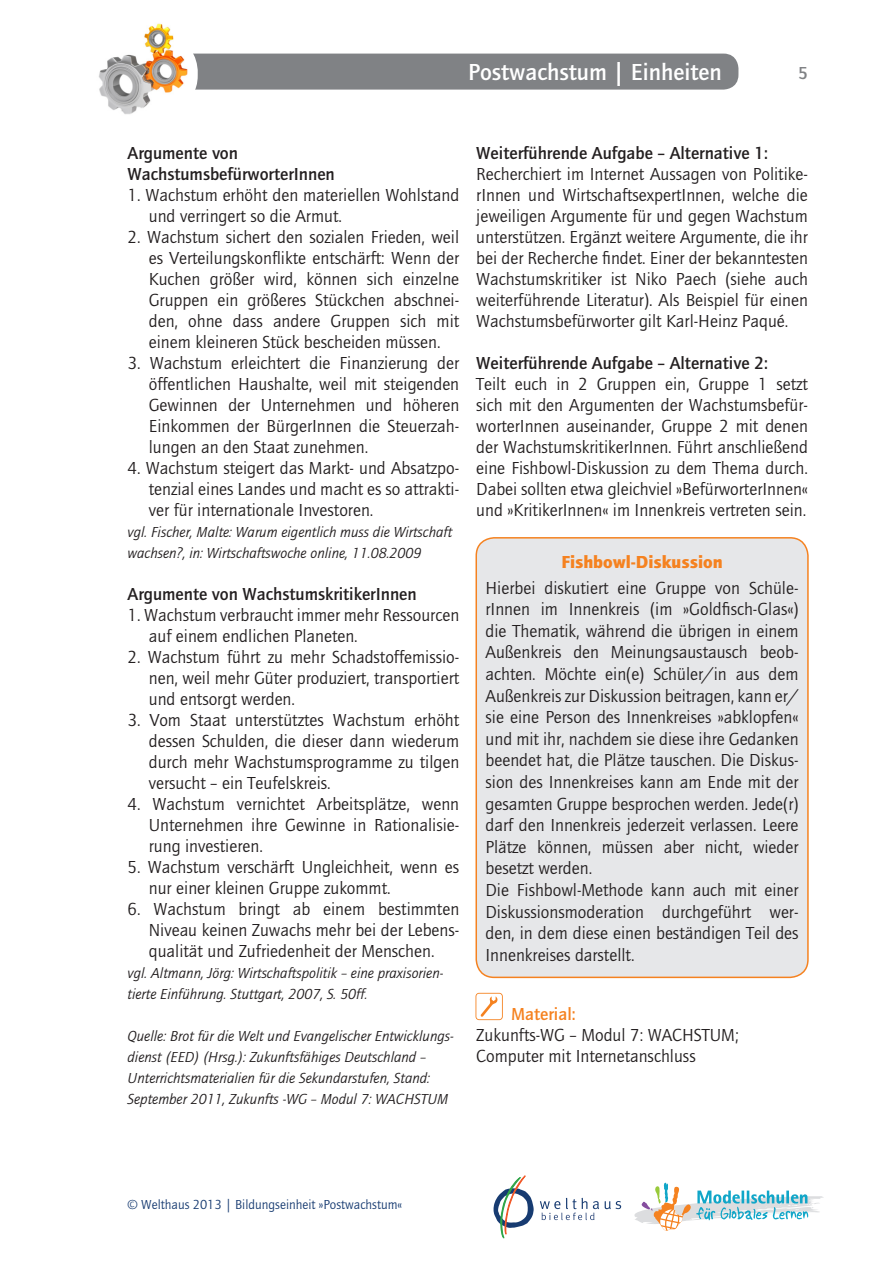
<style>
.page{position:relative;width:893px;height:1263px;background:#fff}
.page>*{position:absolute;margin:0;border:0;box-sizing:border-box;transform-origin:0 0}
.t1{font:700 24px "Quay";color:#fff}
.t2{font:18px/21px "Quay";color:#231f20;text-align:justify}
.t3{font:700 18px/21px "Quay";color:#231f20}
.t4{font:800 18px "Quay";color:#f58220}
.t5{font:700 18px "Quay";color:#f58220}
.t6{font:700 18px "Quay";color:#808285}
.t7{font:italic 15px/21px "Ouay";color:#231f20}
.t8{font:13.5px "Quay";color:#173b71}
</style>
<div class="page">
<div style="left:72px;top:54px;width:666px;height:36px;background:#808285;border-radius:15px"></div>
<svg style="left:72px;top:53px;width:126px;height:37px"></svg>
<img style="left:95px;top:23px;width:97px;height:91px">
<svg style="left:475px;top:993px;width:28px;height:27px"></svg>
<div style="left:476px;top:538px;width:332px;height:439px;background:#e6e7e9;border-radius:18px"></div>
<div style="left:475px;top:537px;width:334px;height:441px;border:2px solid #f58220;border-radius:18px"></div>
<svg style="left:540px;top:1198px;width:59px;height:22px"></svg>
<svg style="left:605px;top:1182px;width:219px;height:49px"></svg>
<svg style="left:493px;top:1175px;width:41px;height:63px"></svg>
<h1 class="t1" style="left:468px;top:58px;width:255px">Postwachstum | Einheiten</h1>
<p class="t6" style="left:798px;top:63px;width:11px">5</p>
<p class="t3" style="left:128px;top:143px;width:209px">Argumente von<br>WachstumsbefürworterInnen</p>
<p class="t2" style="left:149px;top:185px;width:312px;text-indent:-21px">1. Wachstum erhöht den materiellen Wohlstand und verringert so die Armut.</p>
<p class="t2" style="left:149px;top:227px;width:312px;text-indent:-21px">2. Wachstum sichert den sozialen Frieden, weil es Verteilungskonflikte entschärft: Wenn der Kuchen größer wird, können sich einzelne Gruppen ein größeres Stückchen abschnei&shy;den, ohne dass andere Gruppen sich mit einem kleineren Stück bescheiden müssen.</p>
<p class="t2" style="left:149px;top:353px;width:312px;text-indent:-21px">3. Wachstum erleichtert die Finanzierung der öffentlichen Haushalte, weil mit steigenden Gewinnen der Unternehmen und höheren Einkommen der BürgerInnen die Steuerzah&shy;lungen an den Staat zunehmen.</p>
<p class="t2" style="left:149px;top:458px;width:312px;text-indent:-21px">4. Wachstum steigert das Markt- und Absatzpo&shy;tenzial eines Landes und macht es so attrakti&shy;ver für internationale Investoren.</p>
<p class="t7" style="left:128px;top:522px;width:326px">vgl. Fischer, Malte: Warum eigentlich muss die Wirtschaft wachsen?, in: Wirtschaftswoche online, 11.08.2009</p>
<p class="t3" style="left:128px;top:584px;width:291px">Argumente von WachstumskritikerInnen</p>
<p class="t2" style="left:149px;top:605px;width:312px;text-indent:-21px">1. Wachstum verbraucht immer mehr Ressourcen auf einem endlichen Planeten.</p>
<p class="t2" style="left:149px;top:647px;width:312px;text-indent:-21px">2. Wachstum führt zu mehr Schadstoffemissio&shy;nen, weil mehr Güter produziert, transportiert und entsorgt werden.</p>
<p class="t2" style="left:149px;top:710px;width:312px;text-indent:-21px">3. Vom Staat unterstütztes Wachstum erhöht dessen Schulden, die dieser dann wiederum durch mehr Wachstumsprogramme zu tilgen versucht – ein Teufelskreis.</p>
<p class="t2" style="left:149px;top:794px;width:312px;text-indent:-21px">4. Wachstum vernichtet Arbeitsplätze, wenn Unternehmen ihre Gewinne in Rationalisie&shy;rung investieren.</p>
<p class="t2" style="left:149px;top:857px;width:312px;text-indent:-21px">5. Wachstum verschärft Ungleichheit, wenn es nur einer kleinen Gruppe zukommt.</p>
<p class="t2" style="left:149px;top:899px;width:312px;text-indent:-21px">6. Wachstum bringt ab einem bestimmten Niveau keinen Zuwachs mehr bei der Lebens&shy;qualität und Zufriedenheit der Menschen.</p>
<p class="t7" style="left:128px;top:963px;width:317px">vgl. Altmann, Jörg: Wirtschaftspolitik – eine praxisorien&shy;tierte Einführung. Stuttgart, 2007, S. 50ff.</p>
<p class="t7" style="left:128px;top:1026px;width:328px">Quelle: Brot für die Welt und Evangelischer Entwicklungs&shy;dienst (EED) (Hrsg.): Zukunftsfähiges Deutschland – Unterrichtsmaterialien für die Sekundarstufen, Stand:<br>September 2011, Zukunfts -WG – Modul 7: WACHSTUM</p>
<p class="t3" style="left:476px;top:143px;width:293px">Weiterführende Aufgabe – Alternative 1:</p>
<p class="t2" style="left:476px;top:164px;width:333px">Recherchiert im Internet Aussagen von Politike&shy;rInnen und WirtschaftsexpertInnen, welche die jeweiligen Argumente für und gegen Wachstum unterstützen. Ergänzt weitere Argumente, die ihr bei der Recherche findet. Einer der bekanntesten Wachstumskritiker ist Niko Paech (siehe auch weiterführende Literatur). Als Beispiel für einen Wachstumsbefürworter gilt Karl-Heinz Paqué.</p>
<p class="t3" style="left:476px;top:353px;width:293px">Weiterführende Aufgabe – Alternative 2:</p>
<p class="t2" style="left:476px;top:374px;width:333px">Teilt euch in 2 Gruppen ein, Gruppe 1 setzt sich mit den Argumenten der Wachstumsbefür&shy;worterInnen auseinander, Gruppe 2 mit denen der WachstumskritikerInnen. Führt anschließend eine Fishbowl-Diskussion zu dem Thema durch.<br>Dabei sollten etwa gleichviel »BefürworterInnen« und »KritikerInnen« im Innenkreis vertreten sein.</p>
<p class="t4" style="left:561px;top:551px;width:163px">Fishbowl-Diskussion</p>
<p class="t2" style="left:485px;top:577px;width:315px;line-height:21.6px;text-align:left">Hierbei diskutiert eine Gruppe von Schüle&shy;rInnen im Innenkreis (im »Goldfisch-Glas«) die Thematik, während die übrigen in einem Außenkreis den Meinungsaustausch beob&shy;achten. Möchte ein(e) Schüler/in aus dem Außenkreis zur Diskussion beitragen, kann er/ sie eine Person des Innenkreises »abklopfen« und mit ihr, nachdem sie diese ihre Gedanken beendet hat, die Plätze tauschen. Die Diskus&shy;sion des Innenkreises kann am Ende mit der gesamten Gruppe besprochen werden. Jede(r) darf den Innenkreis jederzeit verlassen. Leere Plätze können, müssen aber nicht, wieder besetzt werden.<br>Die Fishbowl-Methode kann auch mit einer Diskussionsmoderation durchgeführt wer&shy;den, in dem diese einen beständigen Teil des Innenkreises darstellt.</p>
<p class="t5" style="left:511px;top:1004px;width:66px">Material:</p>
<p class="t2" style="left:476px;top:1025px;width:264px">Zukunfts-WG – Modul 7: WACHSTUM;<br>Computer mit Internetanschluss</p>
<p class="t8" style="left:128px;top:1197px;width:276px">© Welthaus 2013 | Bildungseinheit »Postwachstum«</p>
</div>
